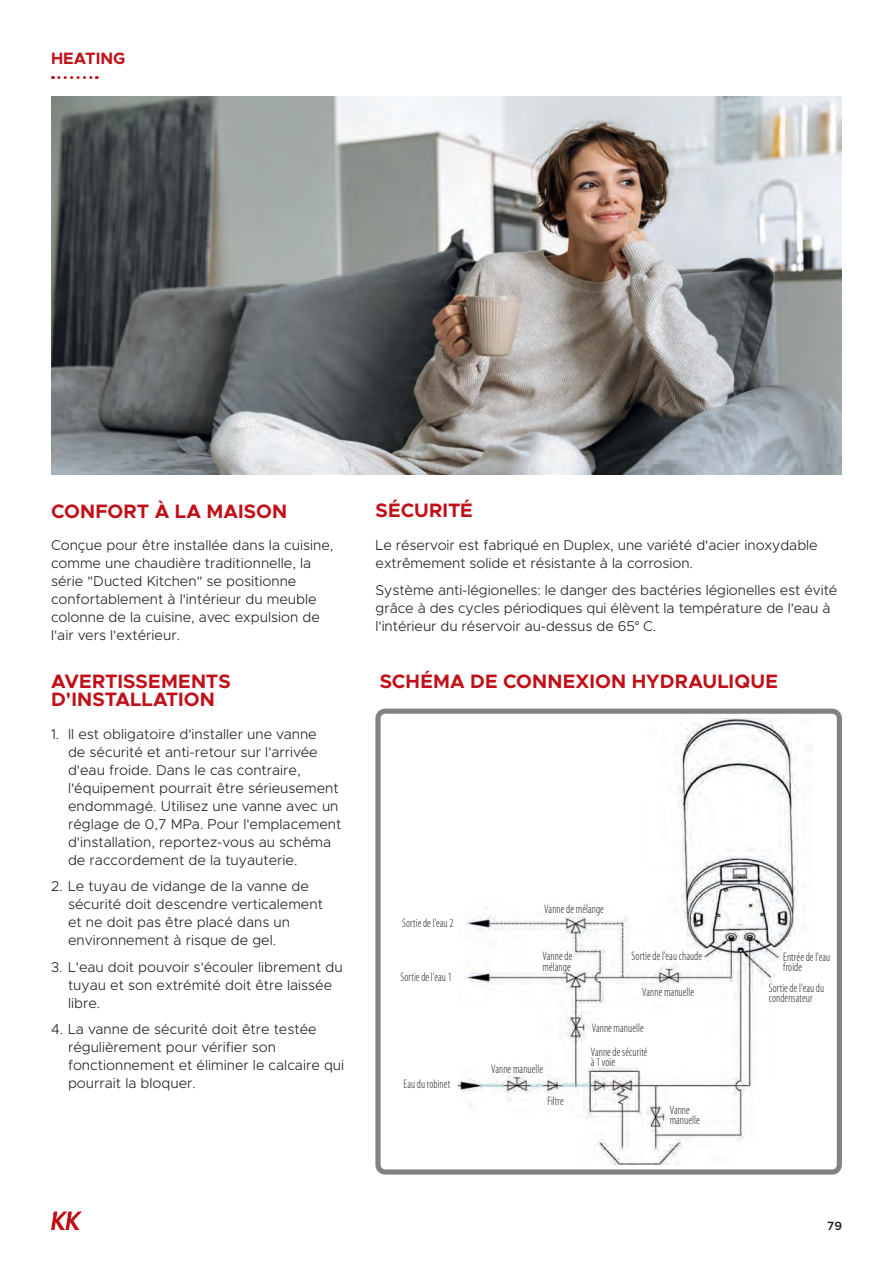
<style>
.page{position:relative;width:893px;height:1263px;background:#fff}
.page>*{position:absolute;margin:0;border:0;box-sizing:border-box;transform-origin:0 0}
.t1{font:700 19.5px/18px "Metropolis";letter-spacing:.005em;color:#c01119}
.t2{font:700 16.5px "Metropolis";color:#c01119}
.t3{font:300 14.25px/18px "Metropolis";color:#231f20}
.t4{font:300 condensed 12.45px/10.4px "Myriad Pro";letter-spacing:.01em;color:#231f20;scale:.9 1}
.t5{font:600 12px "Metropolis";color:#231f20}
.s1{font-family:"Myriad Pro";font-weight:400}
</style>
<div class="page">
<div style="left:375px;top:709px;width:467px;height:465px;border:5px solid #808285;border-radius:7px"></div>
<img style="left:51px;top:97px;width:791px;height:378px">
<img style="left:459px;top:718px;width:353px;height:447px">
<svg style="left:51px;top:1211px;width:31px;height:19px"></svg>
<svg style="left:53px;top:76px;width:44px;height:3px"></svg>
<p class="t2" style="left:51px;top:48px;width:76px">HEATING</p>
<h1 class="t1" style="left:51px;top:502px;width:238px">CONFORT À LA MAISON</h1>
<p class="t3" style="left:51px;top:536px;width:284px">Conçue pour être installée dans la cuisine, comme une chaudière traditionnelle, la série "Ducted Kitchen" se positionne confortablement à l'intérieur du meuble colonne de la cuisine, avec expulsion de l'air vers l'extérieur.</p>
<h1 class="t1" style="left:51px;top:672px;width:181px">AVERTISSEMENTS<br>D'INSTALLATION</h1>
<p class="t3" style="left:68px;top:725px;width:275px;text-indent:-17px">1. Il est obligatoire d'installer une vanne<br>de sécurité et anti-retour sur l'arrivée d'eau froide. Dans le cas contraire, l'équipement pourrait être sérieusement endommagé. Utilisez une vanne avec un réglage de 0,7 MPa. Pour l'emplacement d'installation, reportez-vous au schéma de raccordement de la tuyauterie.</p>
<p class="t3" style="left:68px;top:877px;width:256px;text-indent:-17px">2. Le tuyau de vidange de la vanne de sécurité doit descendre verticalement et ne doit pas être placé dans un environnement à risque de gel.</p>
<p class="t3" style="left:68px;top:958px;width:276px;text-indent:-17px">3. L'eau doit pouvoir s'écouler librement du tuyau et son extrémité doit être laissée libre.</p>
<p class="t3" style="left:68px;top:1020px;width:278px;text-indent:-17px">4. La vanne de sécurité doit être testée régulièrement pour vérifier son fonctionnement et éliminer le calcaire qui pourrait la bloquer.</p>
<h1 class="t1" style="left:376px;top:502px;width:99px">SÉCURITÉ</h1>
<p class="t3" style="left:376px;top:536px;width:444px">Le réservoir est fabriqué en Duplex, une variété d'acier inoxydable extrêmement solide et résistante à la corrosion.</p>
<p class="t3" style="left:376px;top:581px;width:463px">Système anti-légionelles: le danger des bactéries légionelles est évité grâce à des cycles périodiques qui élèvent la température de l'eau à l'intérieur du réservoir au-dessus de 65<span class="s1">°</span> C.</p>
<h1 class="t1" style="left:380px;top:672px;width:400px">SCHÉMA DE CONNEXION HYDRAULIQUE</h1>
<p class="t4" style="left:402px;top:918px;width:58px">Sortie de l'eau 2</p>
<p class="t4" style="left:401px;top:972px;width:58px">Sortie de l'eau 1</p>
<p class="t4" style="left:404px;top:1079px;width:53px">Eau du robinet</p>
<p class="t4" style="left:544px;top:903px;width:68px">Vanne de mélange</p>
<p class="t4" style="left:542px;top:951px;width:35px">Vanne de mélange</p>
<p class="t4" style="left:632px;top:951px;width:80px">Sortie de l'eau chaude</p>
<p class="t4" style="left:491px;top:1063px;width:59px">Vanne manuelle</p>
<p class="t4" style="left:547px;top:1095px;width:20px">Filtre</p>
<p class="t4" style="left:642px;top:987px;width:59px">Vanne manuelle</p>
<p class="t4" style="left:592px;top:1023px;width:59px">Vanne manuelle</p>
<p class="t4" style="left:591px;top:1046px;width:65px">Vanne de sécurité à 1 voie</p>
<p class="t4" style="left:670px;top:1104px;width:35px">Vanne manuelle</p>
<p class="t4" style="left:783px;top:951px;width:54px">Entrée de l'eau froide</p>
<p class="t4" style="left:769px;top:982px;width:63px">Sortie de l'eau du condensateur</p>
<p class="t5" style="left:827px;top:1218px;width:16px">79</p>
</div>
